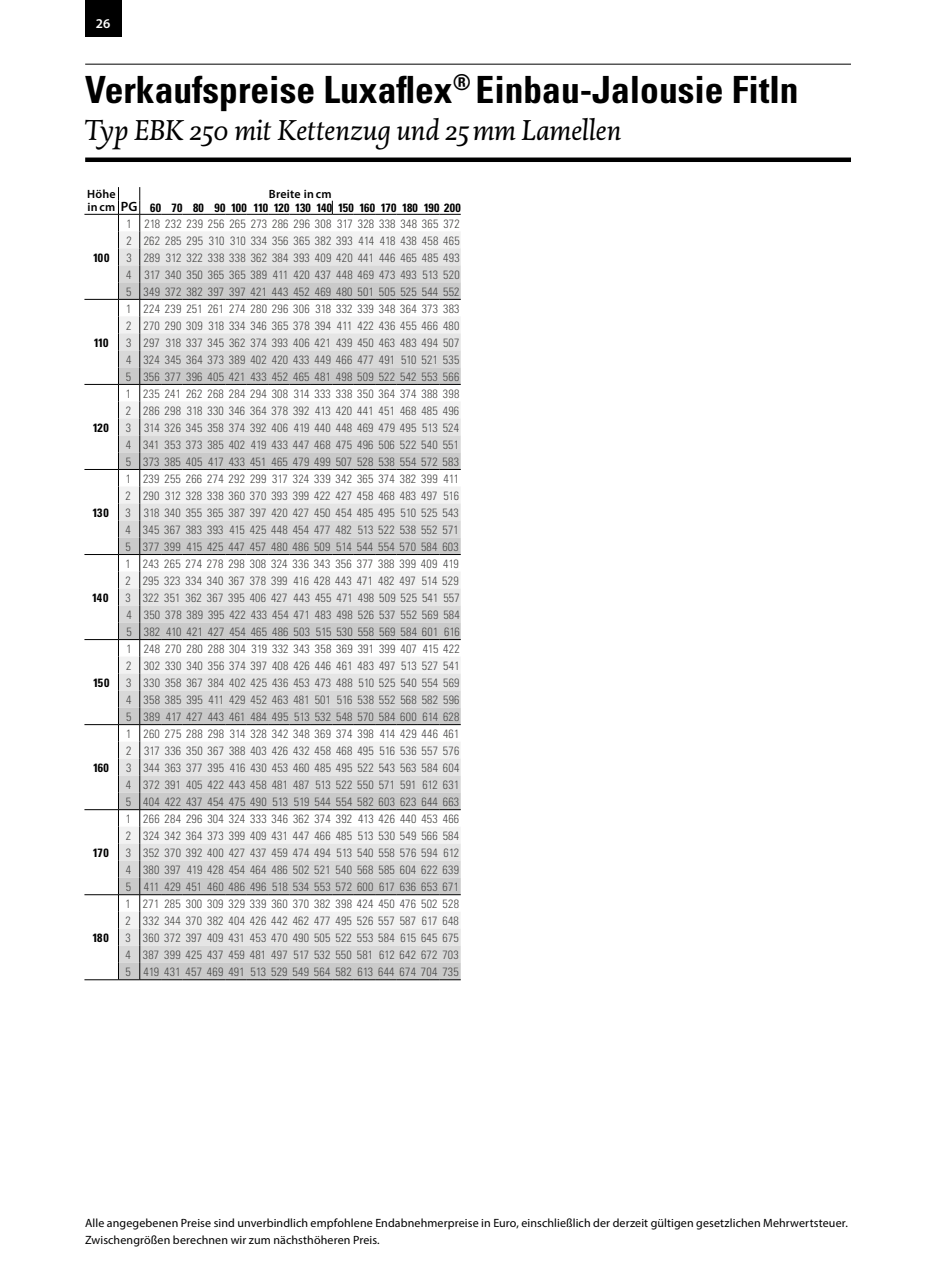
<style>
.page{position:relative;width:936px;height:1263px;background:#fff}
.page>*{position:absolute;margin:0;border:0;box-sizing:border-box;transform-origin:0 0}
.t1{font:700 condensed 37.5px "Univers LT";color:#000}
.t2{font:italic 30px "DTL Dorian ST";color:#000}
.t3{font:600 13.5px "Myriad Pro";color:#fff}
.t4{font:300 condensed 12px/17px "Univers LT";letter-spacing:.02em;color:#4a4a49;text-align:justify}
.t5{font:12px/16.5px "Myriad Pro";letter-spacing:.01em;color:#000}
.t6{font:700 condensed 12px "Univers LT";letter-spacing:.02em;color:#000}
.t7{font:600 12px/13.5px "Myriad Pro";letter-spacing:.02em;color:#000}
.s1{font-size:13.5px}
</style>
<div class="page">
<div style="left:85px;top:0;width:36px;height:36px;background:#000"></div>
<hr style="left:85px;top:64px;width:765px;height:1px;background:#000">
<hr style="left:85px;top:158px;width:765px;height:4px;background:#000">
<hr style="left:84px;top:214px;width:34px;height:1px;background:#000">
<hr style="left:84px;top:299px;width:34px;height:1px;background:#000">
<hr style="left:84px;top:384px;width:34px;height:1px;background:#000">
<hr style="left:84px;top:469px;width:34px;height:1px;background:#000">
<hr style="left:84px;top:554px;width:34px;height:1px;background:#000">
<hr style="left:84px;top:639px;width:34px;height:1px;background:#000">
<hr style="left:84px;top:724px;width:34px;height:1px;background:#000">
<hr style="left:84px;top:809px;width:34px;height:1px;background:#000">
<hr style="left:84px;top:894px;width:34px;height:1px;background:#000">
<hr style="left:84px;top:979px;width:34px;height:1px;background:#000">
<svg style="left:118px;top:187px;width:342px;height:793px"></svg>
<p class="t3" style="left:96px;top:15px;width:16px">26</p>
<h1 class="t1" style="left:85px;top:67px;width:715px">Verkaufspreise Luxaflex<sup>®</sup> Einbau-Jalousie FitIn</h1>
<h2 class="t2" style="left:85px;top:113px;width:537px">Typ EBK 250 mit Kettenzug und 25mm Lamellen</h2>
<p class="t7" style="left:87px;top:187px;width:52px">Höhe<br>in cm <span class="s1">PG</span></p>
<p class="t7" style="left:269px;top:187px;width:64px">Breite in cm</p>
<p class="t6" style="left:150px;top:201px;width:312px">60 70 80 90 100 110 120 130 140 150 160 170 180 190 200</p>
<p class="t6" style="left:93px;top:250px;width:18px">100</p>
<p class="t6" style="left:94px;top:335px;width:16px">110</p>
<p class="t6" style="left:93px;top:420px;width:18px">120</p>
<p class="t6" style="left:92px;top:505px;width:18px">130</p>
<p class="t6" style="left:92px;top:590px;width:18px">140</p>
<p class="t6" style="left:93px;top:675px;width:18px">150</p>
<p class="t6" style="left:93px;top:760px;width:17px">160</p>
<p class="t6" style="left:93px;top:845px;width:18px">170</p>
<p class="t6" style="left:92px;top:930px;width:18px">180</p>
<p class="t4" style="left:126px;top:215px;width:335px">1 218 232 239 256 265 273 286 296 308 317 328 338 348 365 372<br>2 262 285 295 310 310 334 356 365 382 393 414 418 438 458 465<br>3 289 312 322 338 338 362 384 393 409 420 441 446 465 485 493<br>4 317 340 350 365 365 389 411 420 437 448 469 473 493 513 520<br>5 349 372 382 397 397 421 443 452 469 480 501 505 525 544 552</p>
<p class="t4" style="left:126px;top:300px;width:335px">1 224 239 251 261 274 280 296 306 318 332 339 348 364 373 383<br>2 270 290 309 318 334 346 365 378 394 411 422 436 455 466 480<br>3 297 318 337 345 362 374 393 406 421 439 450 463 483 494 507<br>4 324 345 364 373 389 402 420 433 449 466 477 491 510 521 535<br>5 356 377 396 405 421 433 452 465 481 498 509 522 542 553 566</p>
<p class="t4" style="left:126px;top:385px;width:335px">1 235 241 262 268 284 294 308 314 333 338 350 364 374 388 398<br>2 286 298 318 330 346 364 378 392 413 420 441 451 468 485 496<br>3 314 326 345 358 374 392 406 419 440 448 469 479 495 513 524<br>4 341 353 373 385 402 419 433 447 468 475 496 506 522 540 551<br>5 373 385 405 417 433 451 465 479 499 507 528 538 554 572 583</p>
<p class="t4" style="left:125px;top:470px;width:335px">1 239 255 266 274 292 299 317 324 339 342 365 374 382 399 411<br>2 290 312 328 338 360 370 393 399 422 427 458 468 483 497 516<br>3 318 340 355 365 387 397 420 427 450 454 485 495 510 525 543<br>4 345 367 383 393 415 425 448 454 477 482 513 522 538 552 571<br>5 377 399 415 425 447 457 480 486 509 514 544 554 570 584 603</p>
<p class="t4" style="left:125px;top:555px;width:336px">1 243 265 274 278 298 308 324 336 343 356 377 388 399 409 419<br>2 295 323 334 340 367 378 399 416 428 443 471 482 497 514 529<br>3 322 351 362 367 395 406 427 443 455 471 498 509 525 541 557<br>4 350 378 389 395 422 433 454 471 483 498 526 537 552 569 584<br>5 382 410 421 427 454 465 486 503 515 530 558 569 584 601 616</p>
<p class="t4" style="left:126px;top:640px;width:335px">1 248 270 280 288 304 319 332 343 358 369 391 399 407 415 422<br>2 302 330 340 356 374 397 408 426 446 461 483 497 513 527 541<br>3 330 358 367 384 402 425 436 453 473 488 510 525 540 554 569<br>4 358 385 395 411 429 452 463 481 501 516 538 552 568 582 596<br>5 389 417 427 443 461 484 495 513 532 548 570 584 600 614 628</p>
<p class="t4" style="left:126px;top:725px;width:335px">1 260 275 288 298 314 328 342 348 369 374 398 414 429 446 461<br>2 317 336 350 367 388 403 426 432 458 468 495 516 536 557 576<br>3 344 363 377 395 416 430 453 460 485 495 522 543 563 584 604<br>4 372 391 405 422 443 458 481 487 513 522 550 571 591 612 631<br>5 404 422 437 454 475 490 513 519 544 554 582 603 623 644 663</p>
<p class="t4" style="left:126px;top:810px;width:335px">1 266 284 296 304 324 333 346 362 374 392 413 426 440 453 466<br>2 324 342 364 373 399 409 431 447 466 485 513 530 549 566 584<br>3 352 370 392 400 427 437 459 474 494 513 540 558 576 594 612<br>4 380 397 419 428 454 464 486 502 521 540 568 585 604 622 639<br>5 411 429 451 460 486 496 518 534 553 572 600 617 636 653 671</p>
<p class="t4" style="left:125px;top:895px;width:335px">1 271 285 300 309 329 339 360 370 382 398 424 450 476 502 528<br>2 332 344 370 382 404 426 442 462 477 495 526 557 587 617 648<br>3 360 372 397 409 431 453 470 490 505 522 553 584 615 645 675<br>4 387 399 425 437 459 481 497 517 532 550 581 612 642 672 703<br>5 419 431 457 469 491 513 529 549 564 582 613 644 674 704 735</p>
<p class="t5" style="left:85px;top:1215px;width:764px">Alle angegebenen Preise sind unverbindlich empfohlene Endabnehmerpreise in Euro, einschließlich der derzeit gültigen gesetzlichen Mehrwertsteuer.<br>Zwischengrößen berechnen wir zum nächsthöheren Preis.</p>
</div>
